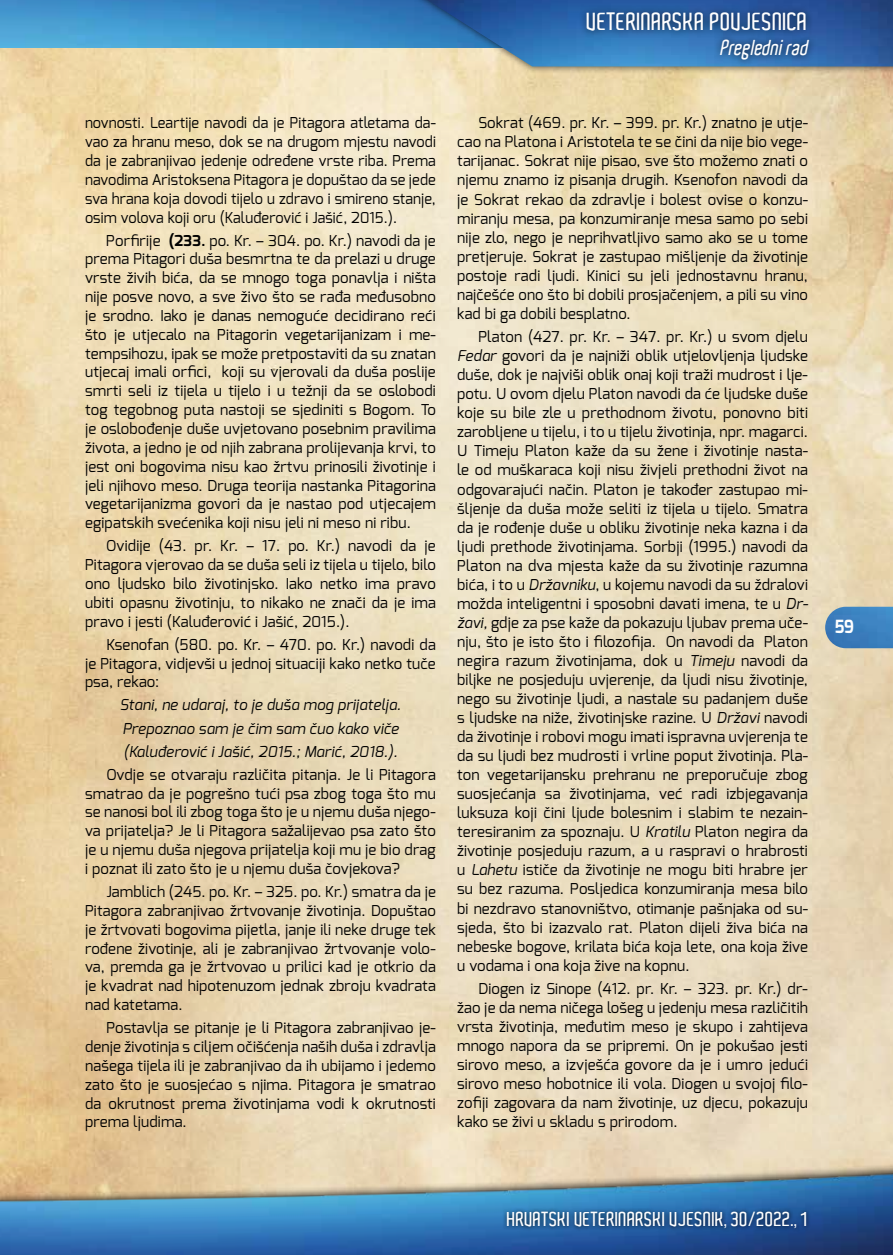
<style>
.page{position:relative;width:893px;height:1255px;background:#fff}
.page>*{position:absolute;margin:0;border:0;box-sizing:border-box;transform-origin:0 0}
.t1{font:600 24px "Aldo";color:#fff}
.t2{font:italic 600 21px "Aldo";color:#fff;scale:.9 1}
.t3{font:600 19.5px "Aldo";color:#fff}
.t4{font:700 18.15px "Exo";color:#fff;scale:.9 1}
.t5{font:15px/19px "Exo";letter-spacing:.01em;color:#000;text-align:justify}
.t6{font:italic 15px/23.1px "Exo";letter-spacing:.01em;color:#000}
.s1{font-weight:700}
.s2{font-style:italic}
</style>
<div class="page">
<img style="left:0;top:47px;width:893px;height:1106px">
<img style="left:0;top:1153px;width:893px;height:101px">
<img style="left:825px;top:606px;width:68px;height:42px">
<img style="left:0;top:0;width:388px;height:47px">
<div style="left:388px;top:0;width:505px;height:75px;background:#000;opacity:.75"></div>
<img style="left:395px;top:0;width:498px;height:66px">
<div style="left:503px;top:1207px;width:308px;height:25px;background:#000;opacity:.75"></div>
<div style="left:579px;top:5px;width:237px;height:62px;background:#000;opacity:.75"></div>
<h1 class="t1" style="left:587px;top:8px;width:222px">VETERINARSKA POVJESNICA</h1>
<h2 class="t2" style="left:720px;top:36px;width:104px">Preglednirad</h2>
<p class="t5" style="left:85px;top:113px;width:352px">novnosti. Leartije navodi da je Pitagora atletama da&shy;vao za hranu meso, dok se na drugom mjestu navodi da je zabranjivao jedenje određene vrste riba. Prema navodima Aristoksena Pitagora je dopuštao da se jede sva hrana koja dovodi tijelo u zdravo i smireno stanje, osim volova koji oru (Kaluđerović i Jašić, 2015.).</p>
<p class="t5" style="left:85px;top:231px;width:352px;text-indent:21px">Porfirije <span class="s1">(233.</span> po. Kr. – 304. po. Kr.) navodi da je prema Pitagori duša besmrtna te da prelazi u druge vrste živih bića, da se mnogo toga ponavlja i ništa nije posve novo, a sve živo što se rađa međusobno je srodno. Iako je danas nemoguće decidirano reći što je utjecalo na Pitagorin vegetarijanizam i me&shy;tempsihozu, ipak se može pretpostaviti da su znatan utjecaj imali orfici, koji su vjerovali da duša poslije smrti seli iz tijela u tijelo i u težnji da se oslobodi tog tegobnog puta nastoji se sjediniti s Bogom. To je oslobođenje duše uvjetovano posebnim pravilima života, a jedno je od njih zabrana prolijevanja krvi, to jest oni bogovima nisu kao žrtvu prinosili životinje i jeli njihovo meso. Druga teorija nastanka Pitagorina vegetarijanizma govori da je nastao pod utjecajem egipatskih svećenika koji nisu jeli ni meso ni ribu.</p>
<p class="t5" style="left:85px;top:536px;width:352px;text-indent:21px">Ovidije (43. pr. Kr. – 17. po. Kr.) navodi da je Pitagora vjerovao da se duša seli iz tijela u tijelo, bilo ono ljudsko bilo životinjsko. Iako netko ima pravo ubiti opasnu životinju, to nikako ne znači da je ima pravo i jesti (Kaluđerović i Jašić, 2015.).</p>
<p class="t5" style="left:85px;top:635px;width:352px;text-indent:21px">Ksenofan (580. po. Kr. – 470. po. Kr.) navodi da je Pitagora, vidjevši u jednoj situaciji kako netko tuče psa, rekao:</p>
<p class="t6" style="left:120px;top:693px;width:283px">Stani, ne udaraj, to je duša mog prijatelja.<br>Prepoznao sam je čim sam čuo kako viče (Kaluđerović i Jašić, 2015.; Marić, 2018.).</p>
<p class="t5" style="left:85px;top:764px;width:352px;text-indent:21px">Ovdje se otvaraju različita pitanja. Je li Pitagora smatrao da je pogrešno tući psa zbog toga što mu se nanosi bol ili zbog toga što je u njemu duša njego&shy;va prijatelja? Je li Pitagora sažalijevao psa zato što je u njemu duša njegova prijatelja koji mu je bio drag i poznat ili zato što je u njemu duša čovjekova?</p>
<p class="t5" style="left:85px;top:882px;width:352px;text-indent:21px">Jamblich (245. po. Kr. – 325. po. Kr.) smatra da je Pitagora zabranjivao žrtvovanje životinja. Dopuštao je žrtvovati bogovima pijetla, janje ili neke druge tek rođene životinje, ali je zabranjivao žrtvovanje volo&shy;va, premda ga je žrtvovao u prilici kad je otkrio da je kvadrat nad hipotenuzom jednak zbroju kvadrata nad katetama.</p>
<p class="t5" style="left:85px;top:1018px;width:352px;text-indent:21px">Postavlja se pitanje je li Pitagora zabranjivao je&shy;denje životinja s ciljem očišćenja naših duša i zdravlja našega tijela ili je zabranjivao da ih ubijamo i jedemo zato što je suosjećao s njima. Pitagora je smatrao da okrutnost prema životinjama vodi k okrutnosti prema ljudima.</p>
<p class="t5" style="left:457px;top:113px;width:352px;text-indent:21px">Sokrat (469. pr. Kr. – 399. pr. Kr.) znatno je utje&shy;cao na Platona i Aristotela te se čini da nije bio vege&shy;tarijanac. Sokrat nije pisao, sve što možemo znati o njemu znamo iz pisanja drugih. Ksenofon navodi da je Sokrat rekao da zdravlje i bolest ovise o konzu&shy;miranju mesa, pa konzumiranje mesa samo po sebi nije zlo, nego je neprihvatljivo samo ako se u tome pretjeruje. Sokrat je zastupao mišljenje da životinje postoje radi ljudi. Kinici su jeli jednostavnu hranu, najčešće ono što bi dobili prosjačenjem, a pili su vino kad bi ga dobili besplatno.</p>
<p class="t5" style="left:457px;top:327px;width:353px;text-indent:21px">Platon (427. pr. Kr. – 347. pr. Kr.) u svom djelu <span class="s2">Fedar</span> govori da je najniži oblik utjelovljenja ljudske duše, dok je najviši oblik onaj koji traži mudrost i lje&shy;potu. U ovom djelu Platon navodi da će ljudske duše koje su bile zle u prethodnom životu, ponovno biti zarobljene u tijelu, i to u tijelu životinja, npr. magarci.<br>U Timeju Platon kaže da su žene i životinje nasta&shy;le od muškaraca koji nisu živjeli prethodni život na odgovarajući način. Platon je također zastupao mi&shy;šljenje da duša može seliti iz tijela u tijelo. Smatra da je rođenje duše u obliku životinje neka kazna i da ljudi prethode životinjama. Sorbji (1995.) navodi da Platon na dva mjesta kaže da su životinje razumna bića, i to u <span class="s2">Državniku</span>, u kojemu navodi da su ždralovi možda inteligentni i sposobni davati imena, te u <span class="s2">Dr&shy;žavi,</span> gdje za pse kaže da pokazuju ljubav prema uče&shy;nju, što je isto što i filozofija. On navodi da Platon negira razum životinjama, dok u <span class="s2">Timeju</span> navodi da biljke ne posjeduju uvjerenje, da ljudi nisu životinje, nego su životinje ljudi, a nastale su padanjem duše s ljudske na niže, životinjske razine. U <span class="s2">Državi</span> navodi da životinje i robovi mogu imati ispravna uvjerenja te da su ljudi bez mudrosti i vrline poput životinja. Pla&shy;ton vegetarijansku prehranu ne preporučuje zbog suosjećanja sa životinjama, već radi izbjegavanja luksuza koji čini ljude bolesnim i slabim te nezain&shy;teresiranim za spoznaju. U <span class="s2">Kratilu</span> Platon negira da životinje posjeduju razum, a u raspravi o hrabrosti u <span class="s2">Lahetu</span> ističe da životinje ne mogu biti hrabre jer su bez razuma. Posljedica konzumiranja mesa bilo bi nezdravo stanovništvo, otimanje pašnjaka od su&shy;sjeda, što bi izazvalo rat. Platon dijeli živa bića na nebeske bogove, krilata bića koja lete, ona koja žive u vodama i ona koja žive na kopnu.</p>
<p class="t5" style="left:457px;top:978px;width:352px;text-indent:21px">Diogen iz Sinope (412. pr. Kr. – 323. pr. Kr.) dr&shy;žao je da nema ničega lošeg u jedenju mesa različitih vrsta životinja, međutim meso je skupo i zahtijeva mnogo napora da se pripremi. On je pokušao jesti sirovo meso, a izvješća govore da je i umro jedući sirovo meso hobotnice ili vola. Diogen u svojoj filo&shy;zofiji zagovara da nam životinje, uz djecu, pokazuju kako se živi u skladu s prirodom.</p>
<p class="t4" style="left:835px;top:614px;width:23px">59</p>
<h3 class="t3" style="left:507px;top:1207px;width:302px">HRVATSKI VETERINARSKI VJESNIK, 30/2022., 1</h3>
</div>
